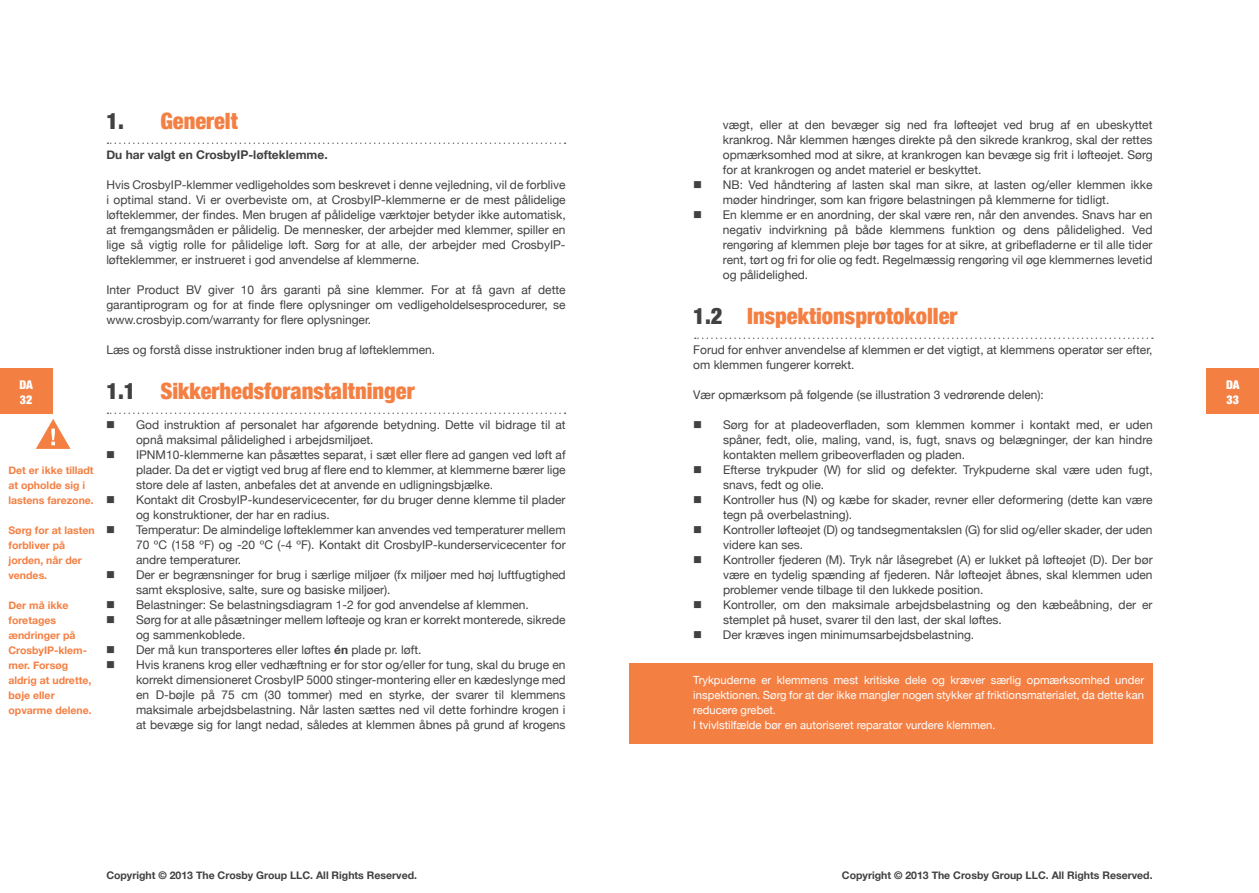
<style>
.page{position:relative;width:1259px;height:893px;background:#fff}
.page>*{position:absolute;margin:0;border:0;box-sizing:border-box;transform-origin:0 0}
.t1{font:900 condensed 22.5px "Helvetica Neue";color:#f47f43}
.t2{font:12px/15px "Helvetica Neue";color:#414042}
.t3{font:700 12px "Helvetica Neue";color:#414042}
.t4{font:900 condensed 12px/14.4px "Helvetica Neue";color:#fff}
.t5{font:11.25px/15px "Helvetica Neue";color:#fff}
.t6{font:700 10.5px/15px "Helvetica Neue";color:#f47f43}
.t7{font:700 10.5px "Helvetica Neue";color:#414042}
.s1{color:#414042}
.s2{font-weight:700}
</style>
<div class="page">
<svg style="left:36px;top:419px;width:35px;height:30px"></svg>
<svg style="left:107px;top:143px;width:458px;height:1px"></svg>
<svg style="left:107px;top:413px;width:458px;height:1px"></svg>
<svg style="left:695px;top:338px;width:458px;height:1px"></svg>
<div style="left:629px;top:663px;width:523px;height:81px;background:#f47f43"></div>
<div style="left:1206px;top:368px;width:53px;height:45px;background:#f47f43"></div>
<div style="left:0;top:368px;width:52px;height:45px;background:#f47f43"></div>
<p class="t4" style="left:20px;top:377px;width:15px">DA<br>32</p>
<p class="t6" style="left:9px;top:462px;width:87px">Det er ikke tilladt at opholde sig i lastens farezone.</p>
<p class="t6" style="left:9px;top:522px;width:88px">Sørg for at lasten forbliver på jorden, når der vendes.</p>
<p class="t6" style="left:9px;top:597px;width:85px">Der må ikke foretages ændringer på<br>CrosbyIP-klem&shy;mer. Forsøg aldrig at udrette, bøje eller opvarme delene.</p>
<h1 class="t1" style="left:106px;top:102px;width:133px"><span class="s1">1.</span> Generelt</h1>
<p class="t3" style="left:106px;top:144px;width:223px">Du har valgt en CrosbyIP-løfteklemme.</p>
<p class="t2" style="left:106px;top:176px;width:461px;text-align:justify">Hvis CrosbyIP-klemmer vedligeholdes som beskrevet i denne vejledning, vil de forblive i optimal stand. Vi er overbeviste om, at CrosbyIP-klemmerne er de mest pålidelige løfteklemmer, der findes. Men brugen af pålidelige værktøjer betyder ikke automatisk, at fremgangsmåden er pålidelig. De mennesker, der arbejder med klemmer, spiller en lige så vigtig rolle for pålidelige løft. Sørg for at alle, der arbejder med CrosbyIP&shy;løfteklemmer, er instrueret i god anvendelse af klemmerne.</p>
<p class="t2" style="left:106px;top:281px;width:461px;text-align:justify">Inter Product BV giver 10 års garanti på sine klemmer. For at få gavn af dette garantiprogram og for at finde flere oplysninger om vedligeholdelsesprocedurer, se www.crosbyip.com/warranty for flere oplysninger.</p>
<p class="t2" style="left:106px;top:341px;width:330px">Læs og forstå disse instruktioner inden brug af løfteklemmen.</p>
<h1 class="t1" style="left:106px;top:372px;width:310px"><span class="s1">1.1</span> Sikkerhedsforanstaltninger</h1>
<p class="t2" style="left:136px;top:416px;width:431px">God instruktion af personalet har afgørende betydning. Dette vil bidrage til at opnå maksimal pålidelighed i arbejdsmiljøet.<br>IPNM10-klemmerne kan påsættes separat, i sæt eller flere ad gangen ved løft af plader. Da det er vigtigt ved brug af flere end to klemmer, at klemmerne bærer lige store dele af lasten, anbefales det at anvende en udligningsbjælke.<br>Kontakt dit CrosbyIP-kundeservicecenter, før du bruger denne klemme til plader og konstruktioner, der har en radius.<br>Temperatur: De almindelige løfteklemmer kan anvendes ved temperaturer mellem 70 ºC (158 ºF) og -20 ºC (-4 ºF). Kontakt dit CrosbyIP-kunderservicecenter for andre temperaturer.<br>Der er begrænsninger for brug i særlige miljøer (fx miljøer med høj luftfugtighed samt eksplosive, salte, sure og basiske miljøer).<br>Belastninger: Se belastningsdiagram 1-2 for god anvendelse af klemmen.<br>Sørg for at alle påsætninger mellem løfteøje og kran er korrekt monterede, sikrede og sammenkoblede.<br>Der må kun transporteres eller løftes <span class="s2">én</span> plade pr. løft.<br>Hvis kranens krog eller vedhæftning er for stor og/eller for tung, skal du bruge en korrekt dimensioneret CrosbyIP 5000 stinger-montering eller en kædeslynge med en D-bøjle på 75 cm (30 tommer) med en styrke, der svarer til klemmens maksimale arbejdsbelastning. Når lasten sættes ned vil dette forhindre krogen i at bevæge sig for langt nedad, således at klemmen åbnes på grund af krogens</p>
<p class="t2" style="left:723px;top:116px;width:431px">vægt, eller at den bevæger sig ned fra løfteøjet ved brug af en ubeskyttet krankrog. Når klemmen hænges direkte på den sikrede krankrog, skal der rettes opmærksomhed mod at sikre, at krankrogen kan bevæge sig frit i løfteøjet. Sørg for at krankrogen og andet materiel er beskyttet.<br>NB: Ved håndtering af lasten skal man sikre, at lasten og/eller klemmen ikke møder hindringer, som kan frigøre belastningen på klemmerne for tidligt.<br>En klemme er en anordning, der skal være ren, når den anvendes. Snavs har en negativ indvirkning på både klemmens funktion og dens pålidelighed. Ved rengøring af klemmen pleje bør tages for at sikre, at gribefladerne er til alle tider rent, tørt og fri for olie og fedt. Regelmæssig rengøring vil øge klemmernes levetid og pålidelighed.</p>
<h1 class="t1" style="left:693px;top:297px;width:266px"><span class="s1">1.2</span> Inspektionsprotokoller</h1>
<p class="t2" style="left:693px;top:341px;width:461px">Forud for enhver anvendelse af klemmen er det vigtigt, at klemmens operatør ser efter, om klemmen fungerer korrekt.</p>
<p class="t2" style="left:693px;top:386px;width:352px">Vær opmærksom på følgende (se illustration 3 vedrørende delen):</p>
<p class="t2" style="left:723px;top:416px;width:431px">Sørg for at pladeoverfladen, som klemmen kommer i kontakt med, er uden spåner, fedt, olie, maling, vand, is, fugt, snavs og belægninger, der kan hindre kontakten mellem gribeoverfladen og pladen.<br>Efterse trykpuder (W) for slid og defekter. Trykpuderne skal være uden fugt, snavs, fedt og olie.<br>Kontroller hus (N) og kæbe for skader, revner eller deformering (dette kan være tegn på overbelastning).<br>Kontroller løfteøjet (D) og tandsegmentakslen (G) for slid og/eller skader, der uden videre kan ses.<br>Kontroller fjederen (M). Tryk når låsegrebet (A) er lukket på løfteøjet (D). Der bør være en tydelig spænding af fjederen. Når løfteøjet åbnes, skal klemmen uden problemer vende tilbage til den lukkede position.<br>Kontroller, om den maksimale arbejdsbelastning og den kæbeåbning, der er stemplet på huset, svarer til den last, der skal løftes.<br>Der kræves ingen minimumsarbejdsbelastning.</p>
<p class="t5" style="left:693px;top:672px;width:452px">Trykpuderne er klemmens mest kritiske dele og kræver særlig opmærksomhed under inspektionen. Sørg for at der ikke mangler nogen stykker af friktionsmaterialet, da dette kan reducere grebet.<br>I tvivlstilfælde bør en autoriseret reparatør vurdere klemmen.</p>
<p class="t7" style="left:106px;top:866px;width:312px">Copyright © 2013 The Crosby Group LLC. All Rights Reserved.</p>
<p class="t7" style="left:842px;top:866px;width:312px">Copyright © 2013 The Crosby Group LLC. All Rights Reserved.</p>
<p class="t4" style="left:1226px;top:377px;width:15px">DA<br>33</p>
</div>
